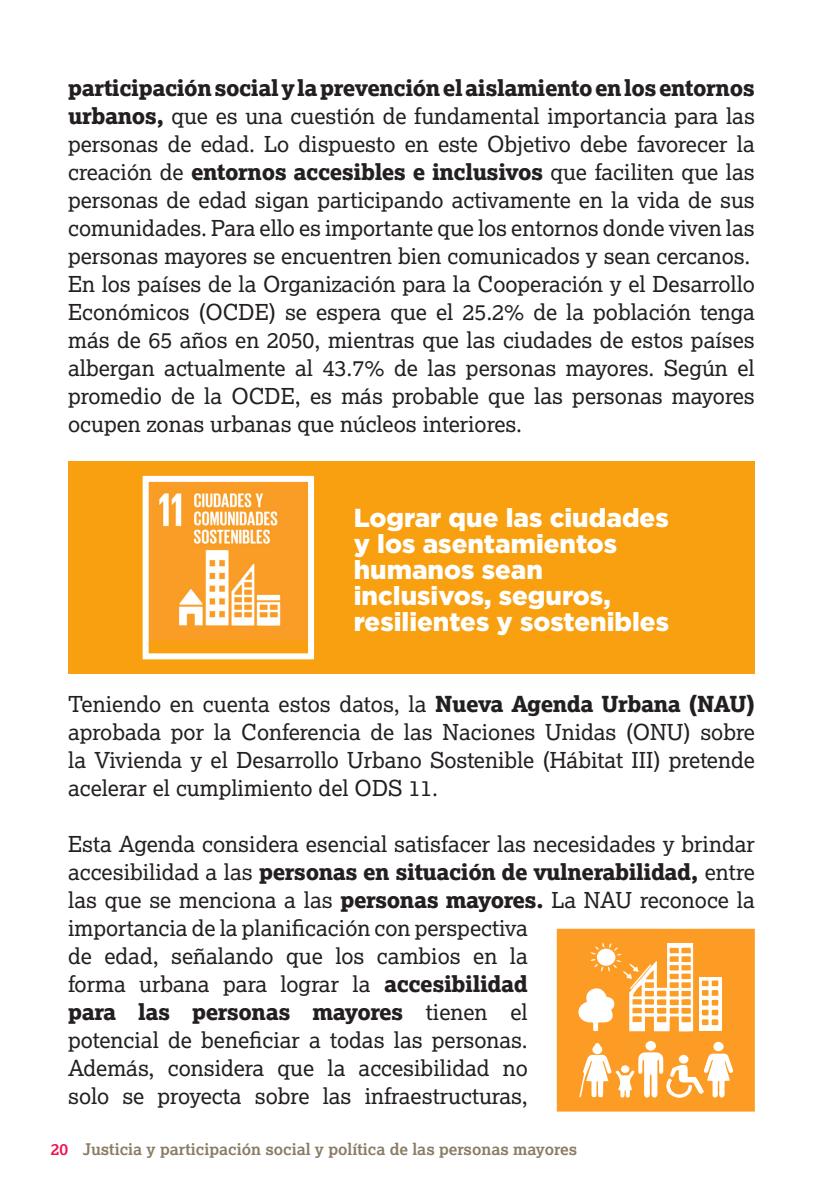
<style>
.page{position:relative;width:840px;height:1191px;background:#fff}
.page>*{position:absolute;margin:0;border:0;box-sizing:border-box;transform-origin:0 0}
._01_SUBTITULO_CAPITU{font:900 26px/26px "Gotham HTF";color:#fff}
.t1{font:22px/28px "Lexia";color:#231f20;text-align:justify}
.t2{font:700 16px "Lexia";color:#8a7c65}
.s1{font-weight:800}
.s2{color:#ed1450}
</style>
<div class="page">
<svg style="left:556px;top:928px;width:198px;height:183px"></svg>
<div style="left:701px;top:1009px;width:7px;height:6px;background:#fc9c24"></div>
<div style="left:711px;top:1009px;width:7px;height:6px;background:#fc9c24"></div>
<div style="left:68px;top:461px;width:686px;height:213px;background:#f8a010"></div>
<svg style="left:142px;top:475px;width:173px;height:185px;background:#fab963"></svg>
<p class="t1" style="left:68px;top:74px;width:688px"><span class="s1">participación social y la prevención el aislamiento en los entornos urbanos,</span> que es una cuestión de fundamental importancia para las personas de edad. Lo dispuesto en este Objetivo debe favorecer la creación de <span class="s1">entornos accesibles e inclusivos</span> que faciliten que las personas de edad sigan participando activamente en la vida de sus comunidades. Para ello es importante que los entornos donde viven las personas mayores se encuentren bien comunicados y sean cercanos.</p>
<p class="t1" style="left:68px;top:270px;width:687px">En los países de la Organización para la Cooperación y el Desarrollo Económicos (OCDE) se espera que el 25.2% de la población tenga más de 65 años en 2050, mientras que las ciudades de estos países albergan actualmente al 43.7% de las personas mayores. Según el promedio de la OCDE, es más probable que las personas mayores ocupen zonas urbanas que núcleos interiores.</p>
<p class="_01_SUBTITULO_CAPITU" style="left:353px;top:504px;width:316px">Lograr que las ciudades y los asentamientos humanos sean inclusivos, seguros, resilientes y sostenibles</p>
<p class="t1" style="left:68px;top:690px;width:688px">Teniendo en cuenta estos datos, la <span class="s1">Nueva Agenda Urbana (NAU) </span>aprobada por la Conferencia de las Naciones Unidas (ONU) sobre la Vivienda y el Desarrollo Urbano Sostenible (Hábitat III) pretende acelerar el cumplimiento del ODS 11.</p>
<p class="t1" style="left:68px;top:830px;width:688px;text-align:left">Esta Agenda considera esencial satisfacer las necesidades y brindar accesibilidad a las <span class="s1">personas en situación de vulnerabilidad,</span> entre las que se menciona a las <span class="s1">personas mayores.</span> La NAU reconoce la importancia de la planificación con perspectiva<br>de edad, señalando que los cambios en la<br>forma urbana para lograr la <span class="s1">accesibilidad<br>para las personas mayores</span> tienen el<br>potencial de beneficiar a todas las personas.<br>Además, considera que la accesibilidad no<br>solo se proyecta sobre las infraestructuras,</p>
<p class="t2" style="left:51px;top:1139px;width:527px"><span class="s2">20</span> Justicia y participación social y política de las personas mayores</p>
</div>
